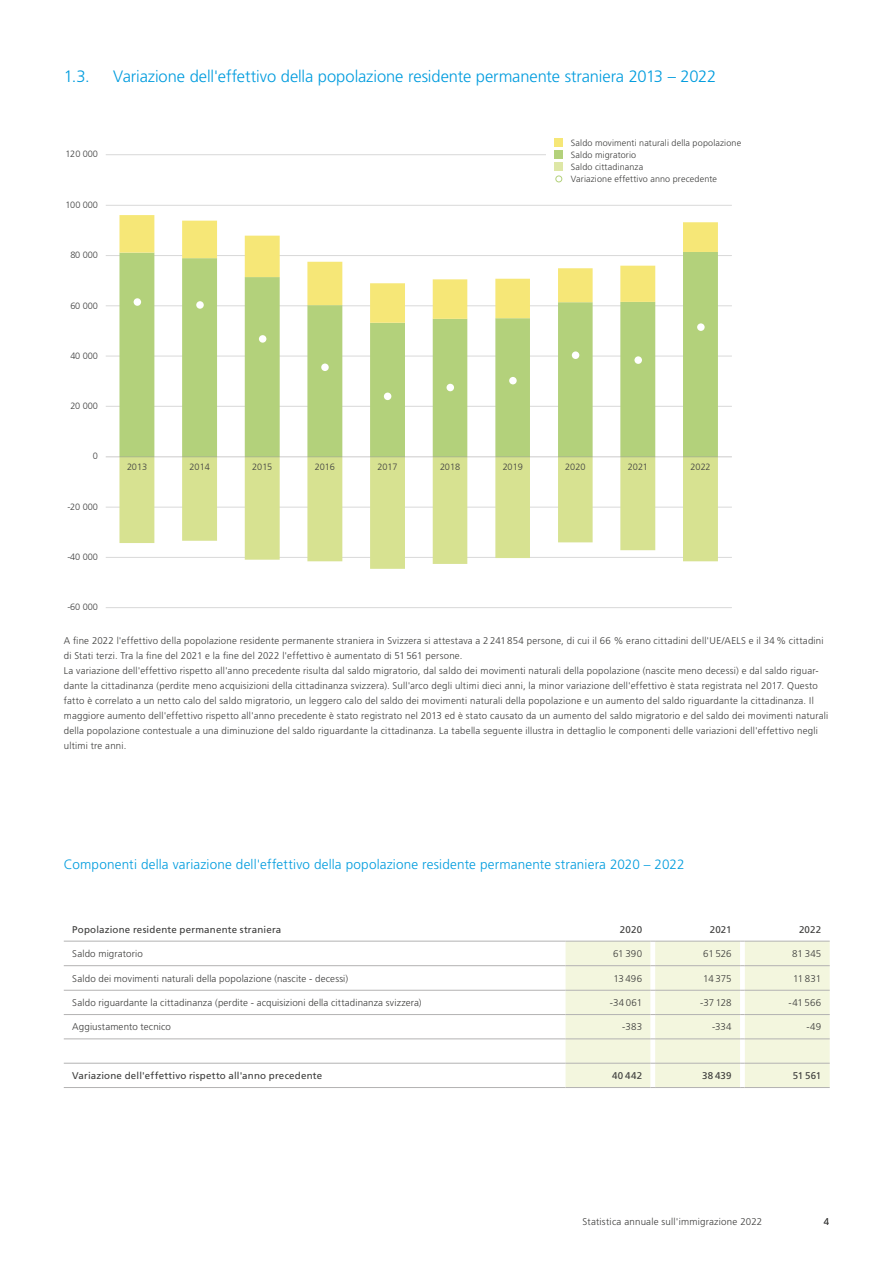
<style>
.page{position:relative;width:893px;height:1263px;background:#fff}
.page>*{position:absolute;margin:0;border:0;box-sizing:border-box;transform-origin:0 0}
.t1{font:300 16.5px "Frutiger LT Std";letter-spacing:-.005em;color:#009cde}
.t2{font:300 13.5px "Frutiger LT Std";letter-spacing:.015em;color:#009cde}
.t3{font:300 9.75px/15px "Frutiger LT Std";letter-spacing:.02em;color:#3c3c3b}
.t4{font:9.75px "Frutiger LT Std";letter-spacing:.02em;color:#3c3c3b}
.t5{font:300 9.15px "Frutiger LT Com";letter-spacing:-.02em;color:#404040}
.t6{font:300 9px/12px "Frutiger LT Std";letter-spacing:.015em;color:#3c3c3b}
</style>
<div class="page">
<hr style="left:106px;top:607px;width:626px;height:1px;background:#d9d9d9">
<hr style="left:106px;top:557px;width:626px;height:1px;background:#d9d9d9">
<hr style="left:106px;top:507px;width:626px;height:1px;background:#d9d9d9">
<hr style="left:106px;top:406px;width:626px;height:1px;background:#d9d9d9">
<hr style="left:106px;top:356px;width:626px;height:1px;background:#d9d9d9">
<hr style="left:106px;top:305px;width:626px;height:1px;background:#d9d9d9">
<hr style="left:106px;top:255px;width:626px;height:1px;background:#d9d9d9">
<hr style="left:106px;top:205px;width:626px;height:1px;background:#d9d9d9">
<hr style="left:106px;top:154px;width:626px;height:1px;background:#d9d9d9">
<svg style="left:119px;top:323px;width:599px;height:133px;fill:#b3d17b"></svg>
<svg style="left:119px;top:215px;width:599px;height:108px"></svg>
<svg style="left:119px;top:457px;width:599px;height:112px"></svg>
<svg style="left:106px;top:456px;width:626px;height:1px"></svg>
<hr style="left:683px;top:456px;width:35px;height:1px;background:#96a683">
<hr style="left:620px;top:456px;width:35px;height:1px;background:#96a683">
<hr style="left:558px;top:456px;width:35px;height:1px;background:#96a683">
<hr style="left:495px;top:456px;width:35px;height:1px;background:#96a683">
<hr style="left:433px;top:456px;width:34px;height:1px;background:#96a683">
<hr style="left:370px;top:456px;width:35px;height:1px;background:#96a683">
<hr style="left:307px;top:456px;width:35px;height:1px;background:#96a683">
<hr style="left:245px;top:456px;width:35px;height:1px;background:#96a683">
<hr style="left:182px;top:456px;width:35px;height:1px;background:#96a683">
<hr style="left:119px;top:456px;width:35px;height:1px;background:#96a683">
<hr style="left:683px;top:457px;width:35px;height:1px;background:#a7ad8b">
<hr style="left:620px;top:457px;width:35px;height:1px;background:#a7ad8b">
<hr style="left:558px;top:457px;width:35px;height:1px;background:#a7ad8b">
<hr style="left:495px;top:457px;width:35px;height:1px;background:#a7ad8b">
<hr style="left:433px;top:457px;width:34px;height:1px;background:#a7ad8b">
<hr style="left:370px;top:457px;width:35px;height:1px;background:#a7ad8b">
<hr style="left:307px;top:457px;width:35px;height:1px;background:#a7ad8b">
<hr style="left:245px;top:457px;width:35px;height:1px;background:#a7ad8b">
<hr style="left:182px;top:457px;width:35px;height:1px;background:#a7ad8b">
<hr style="left:119px;top:457px;width:35px;height:1px;background:#a7ad8b">
<div style="left:134px;top:298px;width:7px;height:8px;background:#fff;border-radius:50%"></div>
<div style="left:196px;top:301px;width:8px;height:8px;background:#fff;border-radius:50%"></div>
<div style="left:259px;top:335px;width:7px;height:8px;background:#fff;border-radius:50%"></div>
<div style="left:321px;top:363px;width:8px;height:8px;background:#fff;border-radius:50%"></div>
<div style="left:384px;top:393px;width:7px;height:7px;background:#fff;border-radius:50%"></div>
<div style="left:446px;top:384px;width:8px;height:7px;background:#fff;border-radius:50%"></div>
<div style="left:509px;top:377px;width:8px;height:7px;background:#fff;border-radius:50%"></div>
<div style="left:572px;top:351px;width:7px;height:8px;background:#fff;border-radius:50%"></div>
<div style="left:634px;top:356px;width:8px;height:8px;background:#fff;border-radius:50%"></div>
<div style="left:697px;top:323px;width:8px;height:8px;background:#fff;border-radius:50%"></div>
<div style="left:546px;top:138px;width:283px;height:44px;background:#fff"></div>
<div style="left:554px;top:138px;width:9px;height:8px;background:#f6e777"></div>
<div style="left:554px;top:150px;width:9px;height:8px;background:#b3d17b"></div>
<div style="left:554px;top:162px;width:9px;height:8px;background:#dee7a6"></div>
<div style="left:555px;top:176px;width:7px;height:6px;border:1px solid #b3d17b;border-radius:50%"></div>
<hr style="left:64px;top:941px;width:502px;height:1px;background:#b3b2b2">
<hr style="left:64px;top:965px;width:502px;height:1px;background:#b3b2b2">
<hr style="left:64px;top:990px;width:502px;height:1px;background:#b3b2b2">
<hr style="left:64px;top:1014px;width:502px;height:1px;background:#b3b2b2">
<hr style="left:64px;top:1038px;width:502px;height:1px;background:#b3b2b2">
<hr style="left:64px;top:1063px;width:502px;height:1px;background:#b3b2b2">
<hr style="left:64px;top:1087px;width:502px;height:1px;background:#b3b2b2">
<svg style="left:566px;top:941px;width:264px;height:147px;background:#f0f3dd"></svg>
<hr style="left:745px;top:1087px;width:85px;height:1px;background:#b3b2b2">
<h1 class="t1" style="left:64px;top:67px;width:28px">1.3.</h1>
<h1 class="t1" style="left:113px;top:67px;width:604px">Variazione dell'effettivo della popolazione residente permanente straniera 2013 – 2022</h1>
<p class="t5" style="left:65px;top:149px;width:34px">120 000</p>
<p class="t5" style="left:65px;top:199px;width:34px">100 000</p>
<p class="t5" style="left:70px;top:249px;width:29px">80 000</p>
<p class="t5" style="left:70px;top:300px;width:29px">60 000</p>
<p class="t5" style="left:70px;top:350px;width:29px">40 000</p>
<p class="t5" style="left:70px;top:400px;width:29px">20 000</p>
<p class="t5" style="left:93px;top:451px;width:7px">0</p>
<p class="t5" style="left:67px;top:501px;width:32px">-20 000</p>
<p class="t5" style="left:67px;top:552px;width:32px">-40 000</p>
<p class="t5" style="left:67px;top:602px;width:32px">-60 000</p>
<p class="t6" style="left:571px;top:137px;width:172px">Saldo movimenti naturali della popolazione<br>Saldo migratorio<br>Saldo cittadinanza<br>Variazione effettivo anno precedente</p>
<p class="t5" style="left:127px;top:462px;width:22px">2013</p>
<p class="t5" style="left:190px;top:462px;width:22px">2014</p>
<p class="t5" style="left:252px;top:462px;width:22px">2015</p>
<p class="t5" style="left:315px;top:462px;width:22px">2016</p>
<p class="t5" style="left:377px;top:462px;width:22px">2017</p>
<p class="t5" style="left:440px;top:462px;width:22px">2018</p>
<p class="t5" style="left:503px;top:462px;width:22px">2019</p>
<p class="t5" style="left:565px;top:462px;width:22px">2020</p>
<p class="t5" style="left:628px;top:462px;width:22px">2021</p>
<p class="t5" style="left:690px;top:462px;width:22px">2022</p>
<p class="t3" style="left:64px;top:633px;width:766px">A fine 2022 l'effettivo della popolazione residente permanente straniera in Svizzera si attestava a 2 241 854 persone, di cui il 66 % erano cittadini dell'UE/AELS e il 34% cittadini di Stati terzi. Tra la fine del 2021 e la fine del 2022 l'effettivo è aumentato di 51 561 persone.<br>La variazione dell'effettivo rispetto all'anno precedente risulta dal saldo migratorio, dal saldo dei movimenti naturali della popolazione (nascite meno decessi) e dal saldo riguar&shy;dante la cittadinanza (perdite meno acquisizioni della cittadinanza svizzera). Sull'arco degli ultimi dieci anni, la minor variazione dell'effettivo è stata registrata nel 2017. Questo fatto è correlato a un netto calo del saldo migratorio, un leggero calo del saldo dei movimenti naturali della popolazione e un aumento del saldo riguardante la cittadinanza. Il maggiore aumento dell'effettivo rispetto all'anno precedente è stato registrato nel 2013 ed è stato causato da un aumento del saldo migratorio e del saldo dei movimenti naturali della popolazione contestuale a una diminuzione del saldo riguardante la cittadinanza. La tabella seguente illustra in dettaglio le componenti delle variazioni dell'effettivo negli ultimi tre anni.</p>
<h2 class="t2" style="left:64px;top:857px;width:622px">Componenti della variazione dell'effettivo della popolazione residente permanente straniera 2020 – 2022</h2>
<p class="t4" style="left:72px;top:923px;width:210px">Popolazione residente permanente straniera</p>
<p class="t4" style="left:620px;top:923px;width:24px">2020</p>
<p class="t4" style="left:710px;top:923px;width:23px">2021</p>
<p class="t4" style="left:799px;top:923px;width:24px">2022</p>
<p class="t3" style="left:72px;top:946px;width:72px">Saldo migratorio</p>
<p class="t3" style="left:613px;top:946px;width:30px">61 390</p>
<p class="t3" style="left:703px;top:946px;width:30px">61 526</p>
<p class="t3" style="left:792px;top:946px;width:30px">81 345</p>
<p class="t3" style="left:72px;top:971px;width:277px">Saldo dei movimenti naturali della popolazione (nascite - decessi)</p>
<p class="t3" style="left:613px;top:971px;width:30px">13 496</p>
<p class="t3" style="left:703px;top:971px;width:30px">14 375</p>
<p class="t3" style="left:793px;top:971px;width:30px">11 831</p>
<p class="t3" style="left:72px;top:995px;width:351px">Saldo riguardante la cittadinanza (perdite - acquisizioni della cittadinanza svizzera)</p>
<p class="t3" style="left:610px;top:995px;width:34px">-34 061</p>
<p class="t3" style="left:700px;top:995px;width:33px">-37 128</p>
<p class="t3" style="left:789px;top:995px;width:34px">-41 566</p>
<p class="t3" style="left:72px;top:1020px;width:100px">Aggiustamento tecnico</p>
<p class="t3" style="left:622px;top:1020px;width:21px">-383</p>
<p class="t3" style="left:712px;top:1020px;width:21px">-334</p>
<p class="t3" style="left:806px;top:1020px;width:16px">-49</p>
<p class="t4" style="left:72px;top:1070px;width:251px">Variazione dell'effettivo rispetto all'anno precedente</p>
<p class="t4" style="left:612px;top:1070px;width:31px">40 442</p>
<p class="t4" style="left:702px;top:1070px;width:31px">38 439</p>
<p class="t4" style="left:793px;top:1070px;width:30px">51 561</p>
<p class="t3" style="left:583px;top:1215px;width:181px">Statistica annuale sull'immigrazione 2022</p>
<p class="t3" style="left:824px;top:1215px;width:7px">4</p>
</div>
